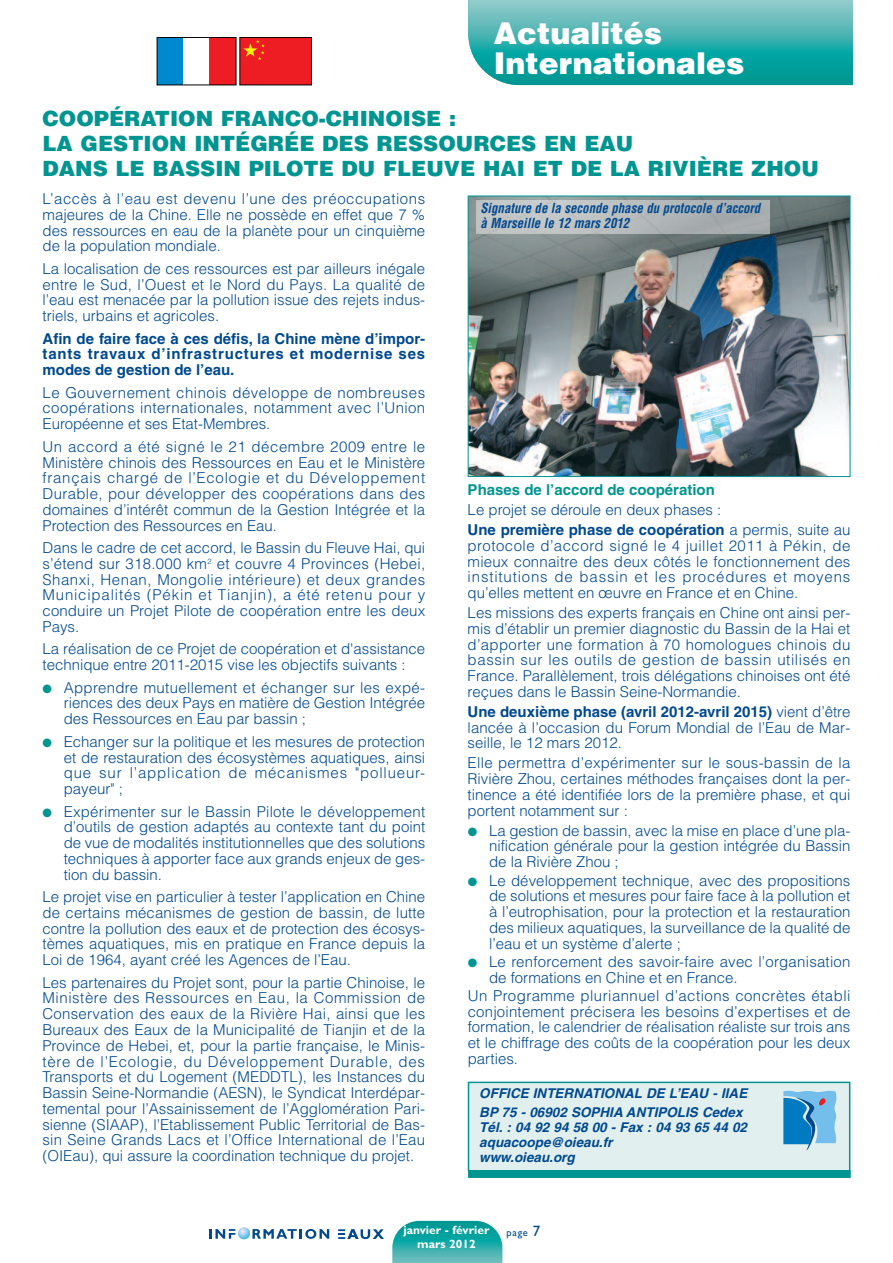
<style>
.page{position:relative;width:893px;height:1263px;background:#fff}
.page>*{position:absolute;margin:0;border:0;box-sizing:border-box;transform-origin:0 0}
.t1{font:900 30px/30px "Helvetica";color:#fff}
.t2{font:900 21px/25.2px "Helvetica";color:#009590}
.t3{font:300 15px/15.8px "Helvetica";color:#01498e;text-align:justify}
.t4{font:700 15px/15.8px "Helvetica";letter-spacing:.055em;color:#01498e;text-align:justify}
.t5{font:700 15px "Helvetica";color:#009590}
.t6{font:italic 700 13.5px/15px "Helvetica";color:#01498e}
.t7{font:italic 700 condensed 13.5px/15px "Helvetica";color:#01498e;scale:.95 1}
.t8{font:700 12px "Gill Sans";color:#fff}
.t9{font:10.5px "Gill Sans";color:#01498e}
.s1{color:#009590}
.s2{font-weight:700}
.s3{font-size:15px}
</style>
<div class="page">
<svg style="left:468px;top:0;width:385px;height:85px;background:#3ab0ae"></svg>
<svg style="left:338px;top:1229px;width:46px;height:10px"></svg>
<svg style="left:209px;top:1227px;width:120px;height:12px"></svg>
<svg style="left:392px;top:1221px;width:110px;height:42px;background:#34b0ad"></svg>
<div style="left:240px;top:37px;width:72px;height:48px;background:#ee1d23"></div>
<svg style="left:243px;top:40px;width:22px;height:20px"></svg>
<div style="left:240px;top:37px;width:72px;height:48px;border:1px solid #000"></div>
<div style="left:157px;top:37px;width:26px;height:48px;background:#0089cf"></div>
<div style="left:210px;top:37px;width:26px;height:48px;background:#ee1d23"></div>
<div style="left:157px;top:37px;width:79px;height:48px;border:1px solid #000"></div>
<img style="left:470px;top:198px;width:378px;height:277px">
<div style="left:468px;top:196px;width:382px;height:281px;border:1px solid #009590"></div>
<div style="left:469px;top:1083px;width:380px;height:87px;background:#e1f0ef"></div>
<div style="left:468px;top:1082px;width:382px;height:89px;border:2px solid #009590"></div>
<div style="left:468px;top:1170px;width:383px;height:8px;background:#009590"></div>
<svg style="left:783px;top:1091px;width:54px;height:60px"></svg>
<img style="left:476px;top:200px;width:294px;height:34px">
<h1 class="t1" style="left:494px;top:19px;width:252px">Actualités<br>Internationales</h1>
<h2 class="t2" style="left:43px;top:106px;width:778px">COOPÉRATION FRANCO-CHINOISE :<br>LA GESTION INTÉGRÉE DES RESSOURCES EN EAU<br>DANS LE BASSIN PILOTE DU FLEUVE HAI ET DE LA RIVIÈRE ZHOU</h2>
<p class="t3" style="left:43px;top:191px;width:384px">L’accès à l’eau est devenu l’une des préoccupations majeures de la Chine. Elle ne possède en effet que 7 % des ressources en eau de la planète pour un cinquième de la population mondiale.</p>
<p class="t3" style="left:43px;top:261px;width:384px">La localisation de ces ressources est par ailleurs inégale entre le Sud, l’Ouest et le Nord du Pays. La qualité de l’eau est menacée par la pollution issue des rejets indus&shy;triels, urbains et agricoles.</p>
<p class="t4" style="left:43px;top:332px;width:384px">Afin de faire face à ces défis, la Chine mène d’impor&shy;tants travaux d’infrastructures et modernise ses modes de gestion de l’eau.</p>
<p class="t3" style="left:43px;top:385px;width:384px">Le Gouvernement chinois développe de nombreuses coopérations internationales, notamment avec l’Union Européenne et ses Etat-Membres.</p>
<p class="t3" style="left:43px;top:439px;width:384px">Un accord a été signé le 21 décembre 2009 entre le Ministère chinois des Ressources en Eau et le Ministère français chargé de l’Ecologie et du Développement Durable, pour développer des coopérations dans des domaines d’intérêt commun de la Gestion Intégrée et la Protection des Ressources en Eau.</p>
<p class="t3" style="left:43px;top:540px;width:384px">Dans le cadre de cet accord, le Bassin du Fleuve Hai, qui s’étend sur 318.000 km<sup>2</sup> et couvre 4 Provinces (Hebei, Shanxi, Henan, Mongolie intérieure) et deux grandes Municipalités (Pékin et Tianjin), a été retenu pour y conduire un Projet Pilote de coopération entre les deux Pays.</p>
<p class="t3" style="left:43px;top:641px;width:384px">La réalisation de ce Projet de coopération et d'assistance technique entre 2011-2015 vise les objectifs suivants :</p>
<p class="t3" style="left:64px;top:680px;width:363px;text-indent:-21px"><span class="s1">●</span> Apprendre mutuellement et échanger sur les expé&shy;riences des deux Pays en matière de Gestion Intégrée des Ressources en Eau par bassin ;</p>
<p class="t3" style="left:64px;top:734px;width:363px;text-indent:-21px"><span class="s1">●</span> Echanger sur la politique et les mesures de protection et de restauration des écosystèmes aquatiques, ainsi que sur l’application de mécanismes "pollueur&shy;payeur" ;</p>
<p class="t3" style="left:64px;top:803px;width:363px;text-indent:-21px"><span class="s1">●</span> Expérimenter sur le Bassin Pilote le développement d’outils de gestion adaptés au contexte tant du point de vue de modalités institutionnelles que des solutions techniques à apporter face aux grands enjeux de ges&shy;tion du bassin.</p>
<p class="t3" style="left:42px;top:889px;width:384px">Le projet vise en particulier à tester l’application en Chine de certains mécanismes de gestion de bassin, de lutte contre la pollution des eaux et de protection des écosys&shy;tèmes aquatiques, mis en pratique en France depuis la Loi de 1964, ayant créé les Agences de l’Eau.</p>
<p class="t3" style="left:42px;top:975px;width:384px">Les partenaires du Projet sont, pour la partie Chinoise, le Ministère des Ressources en Eau, la Commission de Conservation des eaux de la Rivière Hai, ainsi que les Bureaux des Eaux de la Municipalité de Tianjin et de la Province de Hebei, et, pour la partie française, le Minis&shy;tère de l’Ecologie, du Développement Durable, des Transports et du Logement (MEDDTL), les Instances du Bassin Seine-Normandie (AESN), le Syndicat Interdépar&shy;temental pour l’Assainissement de l’Agglomération Pari&shy;sienne (SIAAP), l’Etablissement Public Territorial de Bas&shy;sin Seine Grands Lacs et l’Office International de l’Eau (OIEau), qui assure la coordination technique du projet.</p>
<p class="t7" style="left:480px;top:201px;width:296px">Signature de la seconde phase du protocole d’accord à Marseille le 12 mars 2012</p>
<p class="t5" style="left:468px;top:484px;width:249px">Phases de l’accord de coopération</p>
<p class="t3" style="left:468px;top:500px;width:384px;line-height:20px">Le projet se déroule en deux phases :<br><span class="s2">Une première phase de coopération</span> a permis, suite au</p>
<p class="t3" style="left:468px;top:538px;width:384px">protocole d’accord signé le 4 juillet 2011 à Pékin, de mieux connaitre des deux côtés le fonctionnement des institutions de bassin et les procédures et moyens qu’elles mettent en œuvre en France et en Chine.</p>
<p class="t3" style="left:468px;top:605px;width:384px">Les missions des experts français en Chine ont ainsi per&shy;mis d’établir un premier diagnostic du Bassin de la Hai et d’apporter une formation à 70 homologues chinois du bassin sur les outils de gestion de bassin utilisés en France. Parallèlement, trois délégations chinoises ont été reçues dans le Bassin Seine-Normandie.</p>
<p class="t3" style="left:468px;top:704px;width:384px"><span class="s2">Une deuxième phase (avril 2012-avril 2015)</span> vient d’être lancée à l’occasion du Forum Mondial de l’Eau de Mar&shy;seille, le 12 mars 2012.</p>
<p class="t3" style="left:468px;top:755px;width:384px">Elle permettra d’expérimenter sur le sous-bassin de la Rivière Zhou, certaines méthodes françaises dont la per&shy;tinence a été identifiée lors de la première phase, et qui portent notamment sur :</p>
<p class="t3" style="left:489px;top:823px;width:363px;text-indent:-21px"><span class="s1">●</span> La gestion de bassin, avec la mise en place d’une pla&shy;nification générale pour la gestion intégrée du Bassin de la Rivière Zhou ;</p>
<p class="t3" style="left:489px;top:872px;width:363px;text-indent:-21px"><span class="s1">●</span> Le développement technique, avec des propositions de solutions et mesures pour faire face à la pollution et à l’eutrophisation, pour la protection et la restauration des milieux aquatiques, la surveillance de la qualité de l’eau et un système d’alerte ;</p>
<p class="t3" style="left:489px;top:954px;width:363px;text-indent:-21px"><span class="s1">●</span> Le renforcement des savoir-faire avec l’organisation de formations en Chine et en France.</p>
<p class="t3" style="left:468px;top:988px;width:384px">Un Programme pluriannuel d’actions concrètes établi conjointement précisera les besoins d’expertises et de formation, le calendrier de réalisation réaliste sur trois ans et le chiffrage des coûts de la coopération pour les deux parties.</p>
<p class="t6" style="left:479px;top:1085px;width:270px;line-height:19.2px">OFFICE INTERNATIONAL DE L’EAU - IIAE<br>BP 75 - 06902 SOPHIA ANTIPOLIS Cedex</p>
<p class="t6" style="left:479px;top:1121px;width:269px">Tél. : 04 92 94 58 00 - Fax : 04 93 65 44 02 aquacoope@oieau.fr<br>www.oieau.org</p>
<p class="t8" style="left:403px;top:1225px;width:87px">janvier - février</p>
<p class="t9" style="left:506px;top:1229px;width:35px">page <span class="s3">7</span></p>
<p class="t8" style="left:417px;top:1240px;width:60px">mars 2012</p>
</div>
